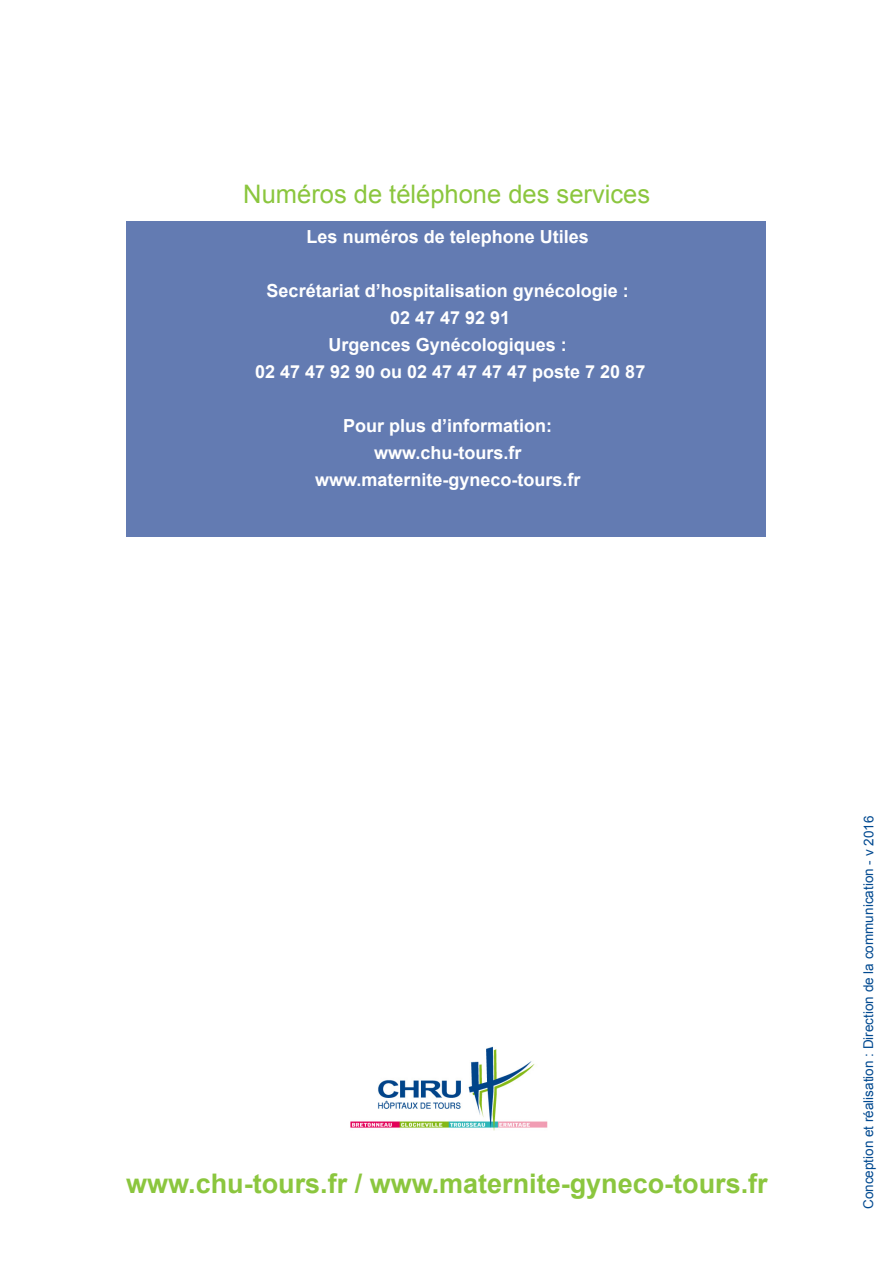
<style>
.page{position:relative;width:893px;height:1263px;background:#fff}
.page>*{position:absolute;margin:0;border:0;box-sizing:border-box;transform-origin:0 0}
.t1{font:700 27px "Arial";color:#8bc63e}
.t2{font:25.5px "Arial";color:#8bc63e}
.t3{font:700 18px "Arial";color:#fff}
.t4{font:13.5px "Arial";color:#014990}
</style>
<div class="page">
<div style="left:127px;top:221px;width:639px;height:315px;background:#637bb2"></div>
<img style="left:350px;top:1046px;width:198px;height:84px">
<p class="t2" style="left:243px;top:177px;width:408px">Numéros de téléphone des services</p>
<p class="t3" style="left:307px;top:224px;width:284px">Les numéros de telephone Utiles</p>
<p class="t3" style="left:267px;top:278px;width:364px">Secrétariat d’hospitalisation gynécologie :</p>
<p class="t3" style="left:390px;top:305px;width:122px">02 47 47 92 91</p>
<p class="t3" style="left:329px;top:332px;width:240px">Urgences Gynécologiques :</p>
<p class="t3" style="left:255px;top:359px;width:392px">02 47 47 92 90 ou 02 47 47 47 47 poste 7 20 87</p>
<p class="t3" style="left:343px;top:413px;width:211px">Pour plus d’information:</p>
<p class="t3" style="left:374px;top:440px;width:149px">www.chu-tours.fr</p>
<p class="t3" style="left:315px;top:467px;width:267px">www.maternite-gyneco-tours.fr</p>
<p class="t1" style="left:126px;top:1165px;width:643px">www.chu-tours.fr / www.maternite-gyneco-tours.fr</p>
<p class="t4" style="left:860px;top:1209px;width:395px;rotate:-90deg">Conception et réalisation : Direction de la communication - v 2016</p>
</div>
